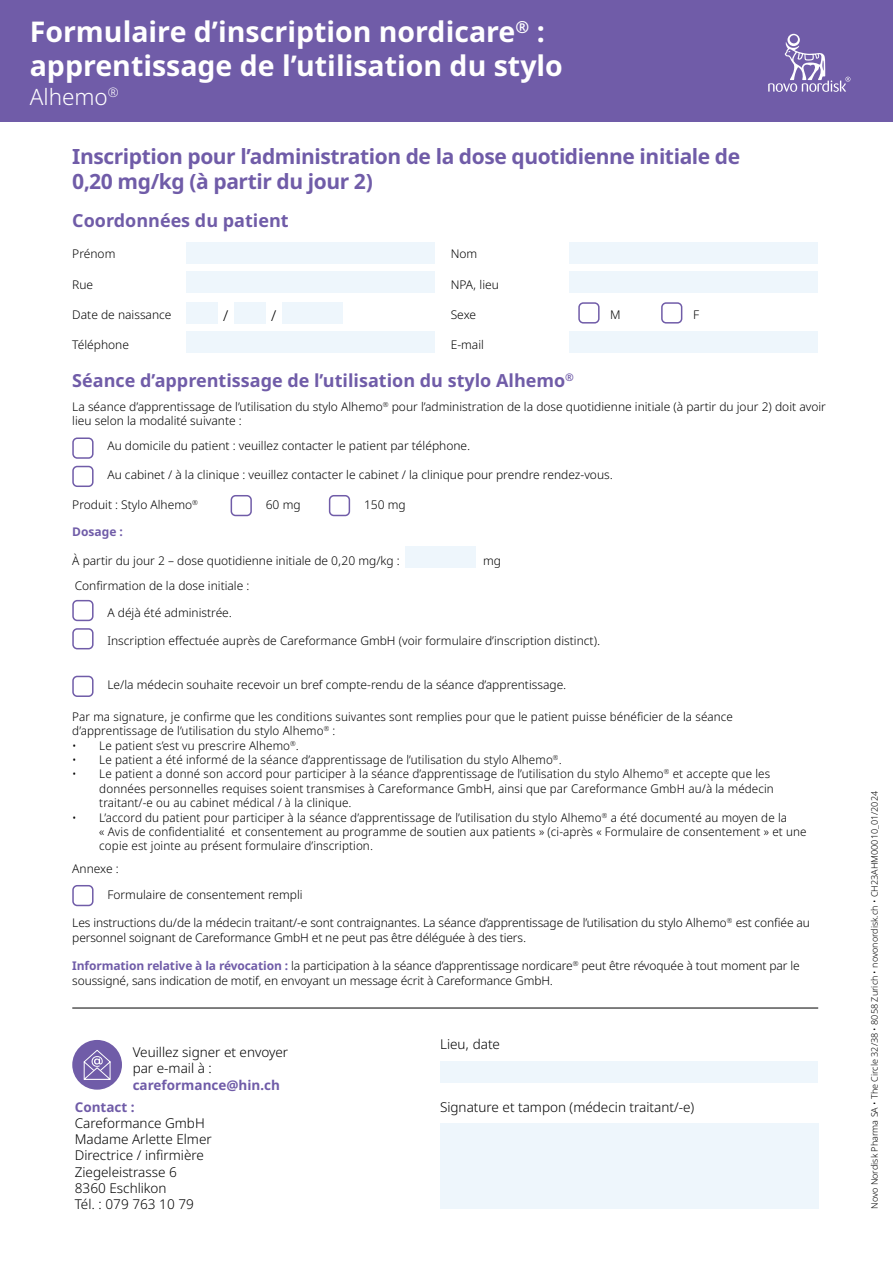
<style>
.page{position:relative;width:893px;height:1263px;background:#fff}
.page>*{position:absolute;margin:0;border:0;box-sizing:border-box;transform-origin:0 0}
.t1{font:700 28.5px/34.2px "Apis";color:#fff}
.t2{font:300 22.5px "Apis";color:#fff}
.t3{font:700 21px/25.2px "Apis";letter-spacing:-.02em;color:#705ca8}
.t4{font:700 18px "Apis";color:#705ca8}
.t5{font:300 15px "Apis";color:#000}
.t6{font:300 13.5px/16.2px "Apis";color:#000}
.t7{font:700 13.5px "Apis";color:#705ca8}
.t8{font:300 12px/14.4px "Apis";color:#000}
.t9{font:700 12px "Apis";color:#705ca8}
.t10{font:300 9px "Apis";color:#000}
.s1{font-weight:700;color:#705ca8}
</style>
<div class="page">
<div style="left:72px;top:437px;width:22px;height:22px;border:2px solid #705ca8;border-radius:4px"></div>
<div style="left:72px;top:600px;width:22px;height:21px;border:2px solid #705ca8;border-radius:4px"></div>
<div style="left:329px;top:495px;width:21px;height:21px;border:2px solid #705ca8;border-radius:4px"></div>
<div style="left:72px;top:466px;width:22px;height:21px;border:2px solid #705ca8;border-radius:4px"></div>
<div style="left:72px;top:628px;width:22px;height:21px;border:2px solid #705ca8;border-radius:4px"></div>
<div style="left:231px;top:495px;width:21px;height:21px;border:2px solid #705ca8;border-radius:4px"></div>
<div style="left:406px;top:546px;width:70px;height:22px;background:#eef6fc"></div>
<div style="left:0;top:0;width:893px;height:121px;background:#705ca8"></div>
<svg style="left:768px;top:34px;width:82px;height:58px"></svg>
<div style="left:440px;top:1124px;width:378px;height:85px;background:#eef6fc"></div>
<div style="left:441px;top:1061px;width:377px;height:22px;background:#eef6fc"></div>
<hr style="left:72px;top:1008px;width:746px;height:1px;background:#000">
<div style="left:72px;top:1040px;width:50px;height:50px;background:#705ca8;border-radius:50%"></div>
<svg style="left:83px;top:1050px;width:28px;height:30px"></svg>
<div style="left:72px;top:885px;width:22px;height:21px;border:2px solid #705ca8;border-radius:4px"></div>
<div style="left:72px;top:676px;width:22px;height:21px;border:2px solid #705ca8;border-radius:4px"></div>
<div style="left:186px;top:243px;width:249px;height:21px;background:#eef6fc"></div>
<div style="left:569px;top:243px;width:249px;height:21px;background:#eef6fc"></div>
<div style="left:186px;top:272px;width:249px;height:21px;background:#eef6fc"></div>
<div style="left:569px;top:272px;width:249px;height:21px;background:#eef6fc"></div>
<div style="left:186px;top:302px;width:32px;height:22px;background:#eef6fc"></div>
<div style="left:234px;top:302px;width:32px;height:22px;background:#eef6fc"></div>
<div style="left:282px;top:302px;width:60px;height:22px;background:#eef6fc"></div>
<div style="left:186px;top:331px;width:249px;height:22px;background:#eef6fc"></div>
<div style="left:569px;top:331px;width:249px;height:22px;background:#eef6fc"></div>
<div style="left:578px;top:302px;width:22px;height:22px;border:2px solid #705ca8;border-radius:4px"></div>
<div style="left:661px;top:302px;width:21px;height:22px;border:2px solid #705ca8;border-radius:4px"></div>
<h1 class="t1" style="left:30px;top:15px;width:535px">Formulaire d’inscription nordicare<sup>®</sup> : apprentissage de l’utilisation du stylo</h1>
<h2 class="t2" style="left:30px;top:81px;width:91px">Alhemo<sup>®</sup></h2>
<h3 class="t3" style="left:72px;top:144px;width:669px">Inscription pour l’administration de la dose quotidienne initiale de<br>0,20 mg/kg (à partir du jour 2)</h3>
<h3 class="t4" style="left:72px;top:208px;width:218px">Coordonnées du patient</h3>
<p class="t8" style="left:72px;top:247px;width:45px">Prénom</p>
<p class="t8" style="left:72px;top:277px;width:22px">Rue</p>
<p class="t8" style="left:72px;top:308px;width:101px">Date de naissance</p>
<p class="t5" style="left:223px;top:305px;width:7px">/</p>
<p class="t5" style="left:271px;top:305px;width:7px">/</p>
<p class="t8" style="left:72px;top:337px;width:58px">Téléphone</p>
<p class="t8" style="left:451px;top:247px;width:28px">Nom</p>
<p class="t8" style="left:451px;top:277px;width:50px">NPA, lieu</p>
<p class="t8" style="left:451px;top:308px;width:27px">Sexe</p>
<p class="t8" style="left:610px;top:308px;width:12px">M</p>
<p class="t8" style="left:693px;top:308px;width:8px">F</p>
<p class="t8" style="left:451px;top:337px;width:35px">E-mail</p>
<h3 class="t4" style="left:72px;top:368px;width:503px">Séance d’apprentissage de l’utilisation du stylo Alhemo<sup>®</sup></h3>
<p class="t8" style="left:72px;top:400px;width:755px">La séance d’apprentissage de l’utilisation du stylo Alhemo<sup>®</sup> pour l’administration de la dose quotidienne initiale (à partir du jour 2) doit avoir lieu selon la modalité suivante :</p>
<p class="t8" style="left:107px;top:439px;width:364px">Au domicile du patient : veuillez contacter le patient par téléphone.</p>
<p class="t8" style="left:107px;top:468px;width:507px">Au cabinet / à la clinique : veuillez contacter le cabinet / la clinique pour prendre rendez-vous.</p>
<p class="t8" style="left:72px;top:497px;width:127px">Produit : Stylo Alhemo<sup>®</sup></p>
<p class="t9" style="left:72px;top:523px;width:52px">Dosage :</p>
<p class="t8" style="left:266px;top:497px;width:36px">60 mg</p>
<p class="t8" style="left:364px;top:497px;width:43px">150 mg</p>
<p class="t8" style="left:72px;top:553px;width:329px">À partir du jour 2 – dose quotidienne initiale de 0,20 mg/kg :</p>
<p class="t8" style="left:75px;top:578px;width:176px">Confirmation de la dose initiale :</p>
<p class="t8" style="left:107px;top:605px;width:126px">A déjà été administrée.</p>
<p class="t8" style="left:483px;top:553px;width:19px">mg</p>
<p class="t8" style="left:107px;top:633px;width:494px">Inscription effectuée auprès de Careformance GmbH (voir formulaire d’inscription distinct).</p>
<p class="t8" style="left:107px;top:678px;width:461px">Le/la médecin souhaite recevoir un bref compte-rendu de la séance d’apprentissage.</p>
<p class="t8" style="left:72px;top:710px;width:662px">Par ma signature, je confirme que les conditions suivantes sont remplies pour que le patient puisse bénéficier de la séance d’apprentissage de l’utilisation du stylo Alhemo<sup>®</sup> :</p>
<p class="t8" style="left:72px;top:738px;width:228px">• Le patient s’est vu prescrire Alhemo<sup>®</sup>.</p>
<p class="t8" style="left:72px;top:753px;width:491px">• Le patient a été informé de la séance d’apprentissage de l’utilisation du stylo Alhemo<sup>®</sup>.</p>
<p class="t8" style="left:99px;top:767px;width:676px;text-indent:-27px">• Le patient a donné son accord pour participer à la séance d’apprentissage de l’utilisation du stylo Alhemo<sup>®</sup> et accepte que les données personnelles requises soient transmises à Careformance GmbH, ainsi que par Careformance GmbH au/à la médecin traitant/-e ou au cabinet médical / à la clinique.</p>
<p class="t8" style="left:99px;top:810px;width:709px;text-indent:-27px">• L’accord du patient pour participer à la séance d’apprentissage de l’utilisation du stylo Alhemo<sup>®</sup> a été documenté au moyen de la<br>« Avis de confidentialité et consentement au programme de soutien aux patients » (ci-après « Formulaire de consentement » et une copie est jointe au présent formulaire d’inscription.</p>
<p class="t8" style="left:107px;top:887px;width:197px">Formulaire de consentement rempli</p>
<p class="t8" style="left:72px;top:862px;width:48px">Annexe :</p>
<p class="t8" style="left:72px;top:916px;width:739px">Les instructions du/de la médecin traitant/-e sont contraignantes. La séance d’apprentissage de l’utilisation du stylo Alhemo<sup>®</sup> est confiée au personnel soignant de Careformance GmbH et ne peut pas être déléguée à des tiers.</p>
<p class="t8" style="left:72px;top:959px;width:729px"><span class="s1">Information relative à la révocation :</span> la participation à la séance d’apprentissage nordicare<sup>®</sup> peut être révoquée à tout moment par le soussigné, sans indication de motif, en envoyant un message écrit à Careformance GmbH.</p>
<p class="t6" style="left:133px;top:1044px;width:157px">Veuillez signer et envoyer par e-mail à :</p>
<p class="t7" style="left:133px;top:1075px;width:149px">careformance@hin.ch</p>
<p class="t6" style="left:440px;top:1037px;width:62px">Lieu, date</p>
<p class="t7" style="left:75px;top:1097px;width:61px">Contact :</p>
<p class="t6" style="left:440px;top:1099px;width:256px">Signature et tampon (médecin traitant/-e)</p>
<p class="t6" style="left:75px;top:1115px;width:139px">Careformance GmbH<br>Madame Arlette Elmer<br>Directrice / infirmière<br>Ziegeleistrasse 6<br>8360 Eschlikon<br>Tél. : 079 763 10 79</p>
<p class="t10" style="left:868px;top:1209px;width:419px;rotate:-90deg">Novo Nordisk Pharma SA • The Circle 32/38 • 8058 Zurich • novonordisk.ch • CH23AHM00010_01/2024</p>
</div>
